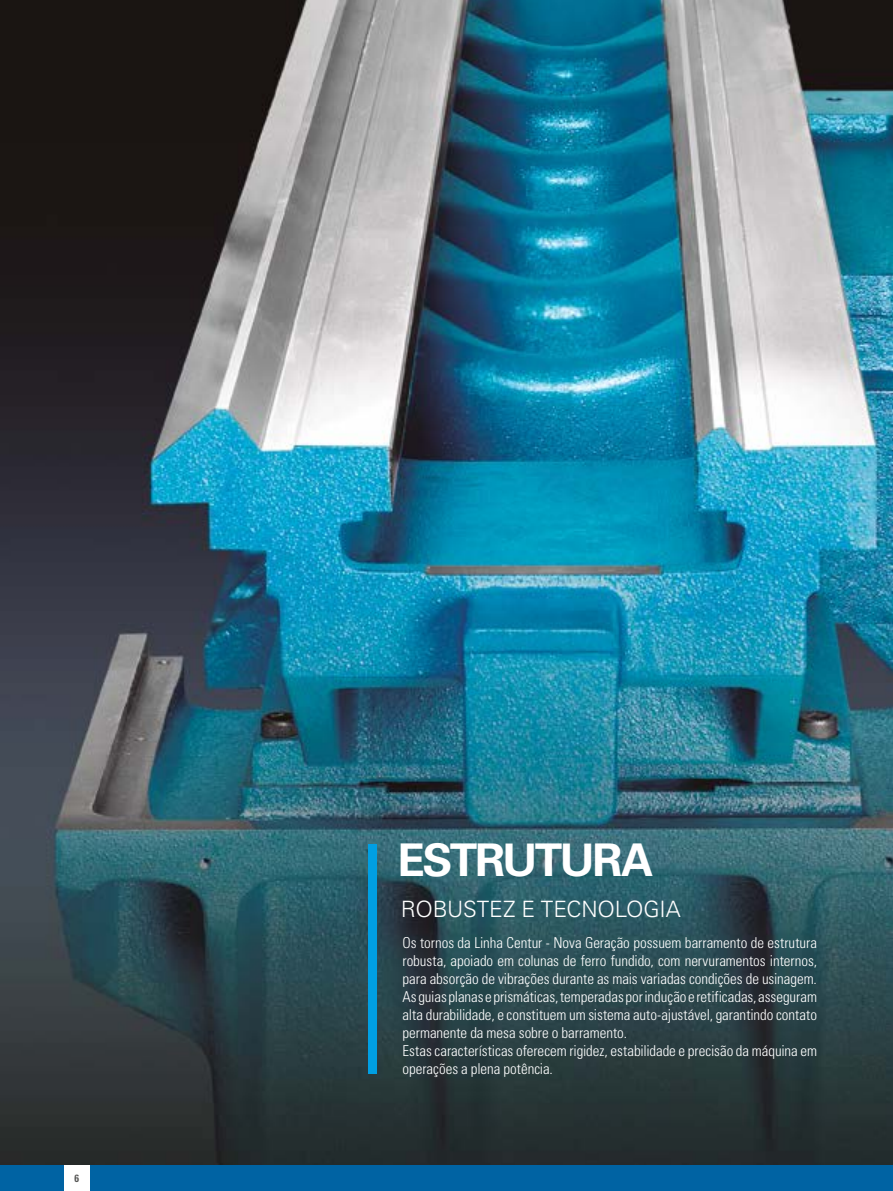
<style>
.page{position:relative;width:893px;height:1191px;background:#fff}
.page>*{position:absolute;margin:0;border:0;box-sizing:border-box;transform-origin:0 0}
.t1{font:700 45px "Univers";letter-spacing:-.055em;color:#fff}
.t2{font:300 22.5px "Univers";letter-spacing:-.01em;color:#fff}
.t3{font:300 condensed 15px/18px "Univers";letter-spacing:-.005em;color:#fff}
.t4{font:700 condensed 10.5px "Univers";color:#575756}
</style>
<div class="page">
<img style="left:0;top:0;width:893px;height:1165px">
<div style="left:368px;top:844px;width:8px;height:229px;background:#009fe3"></div>
<div style="left:0;top:1165px;width:64px;height:26px;background:#0063a3"></div>
<div style="left:89px;top:1165px;width:804px;height:26px;background:#0063a3"></div>
<p class="t4" style="left:74px;top:1171px;width:6px">6</p>
<h1 class="t1" style="left:398px;top:834px;width:258px">ESTRUTURA</h1>
<h2 class="t2" style="left:401px;top:895px;width:281px">ROBUSTEZ E TECNOLOGIA</h2>
<p class="t3" style="left:402px;top:933px;width:416px">Os tornos da Linha Centur - Nova Geração possuem barramento de estrutura robusta, apoiado em colunas de ferro fundido, com nervuramentos internos, para absorção de vibrações durante as mais variadas condições de usinagem.<br>As guias planas e prismáticas, temperadas por indução e retificadas, asseguram alta durabilidade, e constituem um sistema auto-ajustável, garantindo contato permanente da mesa sobre o barramento.<br>Estas características oferecem rigidez, estabilidade e precisão da máquina em operações a plena potência.</p>
</div>
